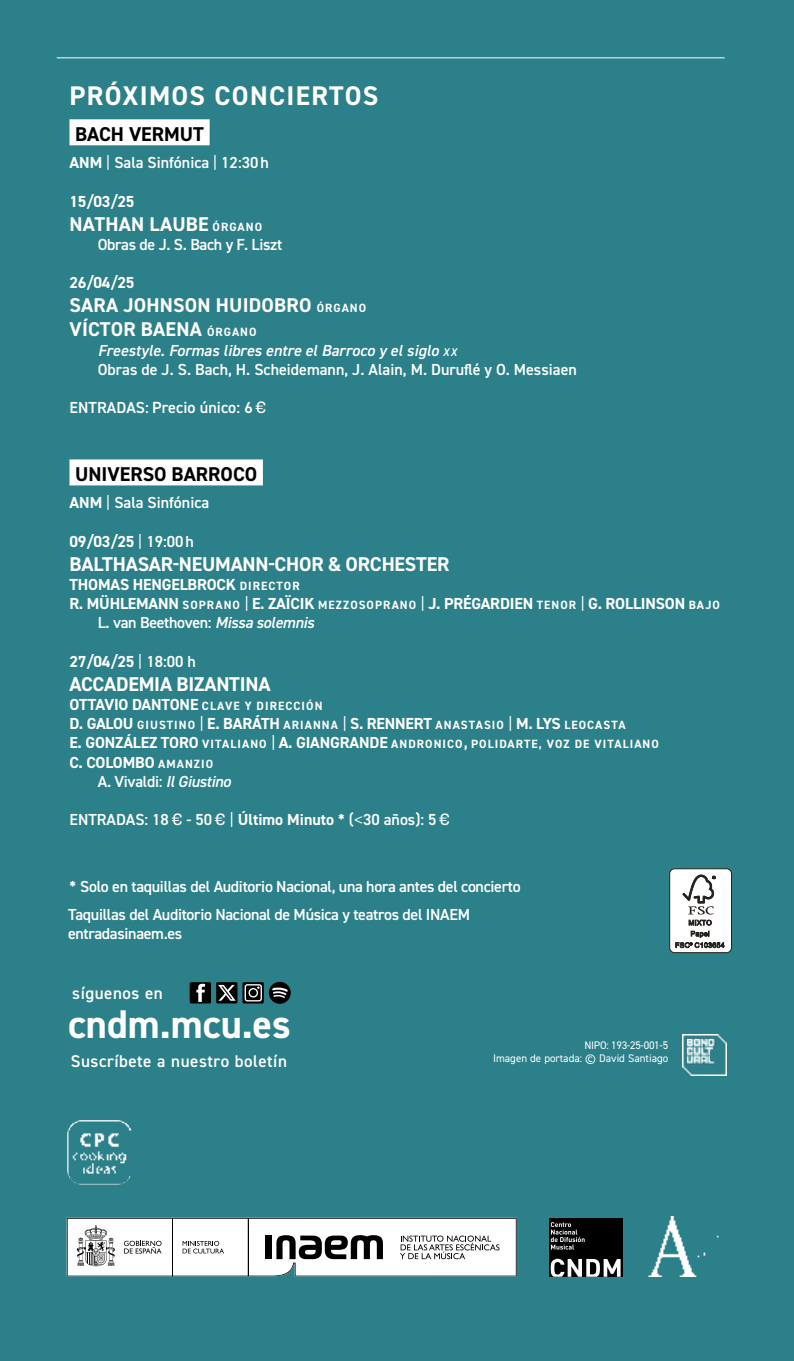
<style>
.page{position:relative;width:794px;height:1361px;background:#2c808a}
.page>*{position:absolute;margin:0;border:0;box-sizing:border-box;transform-origin:0 0}
.t1{font:700 40.2px "DIN2014";color:#fff}
.t2{font:700 27px "DIN2014";letter-spacing:.05em;color:#fff}
.t3{font:700 20px/24px "DIN2014";letter-spacing:.01em;color:#fff}
.t4{font:700 20px "DIN2014";letter-spacing:-.01em;color:#fff}
.t5{font:700 20px "DIN2014";color:#000}
.t6{font:600 17px "DIN2014";letter-spacing:.03em;color:#fff}
.t7{font:600 16.2px "DIN2014";letter-spacing:.005em;color:#fff}
.t8{font:600 16px/19.2px "DIN2014";letter-spacing:-.02em;color:#fff}
.t9{font:600 16px/19.2px "DIN2014";color:#fff}
.t10{font:700 16px "DIN2014";letter-spacing:-.01em;color:#fff}
.t11{font:700 12px/19.2px "DIN2014";letter-spacing:.09em;color:#fff}
.t12{font:11px/13.2px "DIN2014";color:#fff;text-align:right}
.s1{font-weight:700}
.s2{font-weight:400}
.s3{font-size:12px}
.s4{font-style:italic}
.s5{font-style:italic;font-size:11.2px}
.s6{font-size:16px}
.s7{font-family:"Flama Basic";font-weight:400;font-size:16px}
.s8{font-weight:600}
.s9{font-weight:400;font-size:16px}
.s10{font-weight:700;font-size:12px}
.s11{font-family:"Flama Basic";font-weight:400}
</style>
<div class="page">
<img style="left:67px;top:1120px;width:65px;height:64px">
<hr style="left:57px;top:57px;width:668px;height:1px;background:#fff">
<div style="left:69px;top:119px;width:141px;height:26px;background:#fff"></div>
<div style="left:69px;top:459px;width:194px;height:26px;background:#fff"></div>
<img style="left:648px;top:1216px;width:71px;height:60px">
<div style="left:549px;top:1217px;width:73px;height:59px;background:#000"></div>
<svg style="left:551px;top:1222px;width:33px;height:27px"></svg>
<svg style="left:550px;top:1258px;width:70px;height:18px"></svg>
<svg style="left:67px;top:1217px;width:450px;height:59px;background:#d5d6d7"></svg>
<svg style="left:216px;top:982px;width:21px;height:21px"></svg>
<div style="left:242px;top:982px;width:22px;height:21px;background:#000;border-radius:2px"></div>
<div style="left:190px;top:982px;width:21px;height:21px;background:#000;border-radius:2px"></div>
<svg style="left:218px;top:985px;width:18px;height:15px"></svg>
<svg style="left:196px;top:983px;width:9px;height:19px"></svg>
<svg style="left:269px;top:982px;width:22px;height:22px"></svg>
<svg style="left:244px;top:984px;width:18px;height:18px"></svg>
<div style="left:669px;top:869px;width:62px;height:83px;background:#fff;border-radius:5px"></div>
<div style="left:669px;top:868px;width:62px;height:85px;border:1px solid #28221e;border-radius:5px"></div>
<svg style="left:682px;top:874px;width:33px;height:40px"></svg>
<svg style="left:689px;top:920px;width:22px;height:5px"></svg>
<svg style="left:675px;top:931px;width:49px;height:17px"></svg>
<img style="left:682px;top:1034px;width:44px;height:41px">
<h2 class="t2" style="left:69px;top:78px;width:310px">PRÓXIMOS CONCIERTOS</h2>
<p class="t5" style="left:75px;top:120px;width:130px">BACH VERMUT</p>
<p class="t9" style="left:69px;top:153px;width:201px"><span class="s1">ANM</span> <span class="s2">|</span> Sala Sinfónica <span class="s2">|</span> 12:30h</p>
<p class="t10" style="left:69px;top:190px;width:67px">15/03/25</p>
<p class="t3" style="left:70px;top:212px;width:194px">NATHAN LAUBE <span class="s3">ÓRGANO</span></p>
<p class="t8" style="left:98px;top:234px;width:186px">Obras de J. S. Bach y F. Liszt</p>
<p class="t10" style="left:69px;top:272px;width:67px">26/04/25</p>
<p class="t3" style="left:70px;top:293px;width:298px">SARA JOHNSON HUIDOBRO <span class="s3">ÓRGANO<br></span>VÍCTOR BAENA <span class="s3">ÓRGANO</span></p>
<p class="t9" style="left:98px;top:340px;width:480px"><span class="s4">Freestyle. Formas libres entre el Barroco y el siglo</span> <span class="s5">xx<br></span>Obras de J. S. Bach, H. Scheidemann, J. Alain, M. Duruflé y O. Messiaen</p>
<p class="t7" style="left:69px;top:397px;width:198px"><span class="s6">ENTRADAS:</span> Precio único: <span class="s6">6</span><span class="s7">€</span></p>
<p class="t5" style="left:75px;top:460px;width:184px">UNIVERSO BARROCO</p>
<p class="t9" style="left:69px;top:493px;width:141px"><span class="s1">ANM</span> <span class="s2">|</span> Sala Sinfónica</p>
<p class="t10" style="left:69px;top:531px;width:126px">09/03/25 <span class="s2">|</span> <span class="s8">19:00h</span></p>
<p class="t4" style="left:70px;top:550px;width:381px">BALTHASAR-NEUMANN-CHOR &amp; ORCHESTER</p>
<p class="t10" style="left:70px;top:574px;width:232px">THOMAS HENGELBROCK <span class="s3">DIRECTOR</span></p>
<p class="t10" style="left:69px;top:593px;width:652px">R. MÜHLEMANN <span class="s3">SOPRANO</span> <span class="s2">|</span> E. ZAÏCIK <span class="s3">MEZZOSOPRANO</span> <span class="s2">|</span> J. PRÉGARDIEN <span class="s3">TENOR</span> <span class="s2">|</span> G. ROLLINSON <span class="s3">BAJO</span></p>
<p class="t8" style="left:98px;top:613px;width:218px">L. van Beethoven: <span class="s4">Missa solemnis</span></p>
<p class="t10" style="left:69px;top:651px;width:128px">27/04/25 <span class="s2">|</span> <span class="s8">18:00 h</span></p>
<p class="t4" style="left:70px;top:670px;width:202px">ACCADEMIA BIZANTINA</p>
<p class="t11" style="left:69px;top:696px;width:591px"><span class="s6">OTTAVIO DANTONE</span> CLAVE Y DIRECCIÓN<br><span class="s6">D. GALOU</span> GIUSTINO <span class="s9">|</span> <span class="s6">E. BARÁTH</span> ARIANNA <span class="s9">|</span> <span class="s6">S. RENNERT</span> ANASTASIO <span class="s9">|</span> <span class="s6">M. LYS</span> LEOCASTA<br><span class="s6">E. GONZÁLEZ TORO</span> VITALIANO <span class="s9">|</span> <span class="s6">A. GIANGRANDE</span> ANDRONICO<span class="s6">,</span> POLIDARTE, VOZ DE VITALIANO</p>
<p class="t8" style="left:98px;top:752px;width:135px;text-indent:-28px"><span class="s1">C. COLOMBO</span> <span class="s10">AMANZIO<br></span>A. Vivaldi: <span class="s4">Il Giustino</span></p>
<p class="t9" style="left:69px;top:810px;width:382px">ENTRADAS: 18<span class="s11">€</span> - 50<span class="s11">€</span> <span class="s2">|</span> <span class="s1">Último Minuto *</span> (<span class="s11">&lt;</span>30 años): 5<span class="s11">€</span></p>
<p class="t8" style="left:68px;top:872px;width:454px;line-height:28px"><span class="s1">*</span> Solo en taquillas del Auditorio Nacional, una hora antes del concierto<br>Taquillas del Auditorio Nacional de Música y teatros del INAEM</p>
<p class="t8" style="left:68px;top:923px;width:116px">entradasinaem.es</p>
<p class="t6" style="left:72px;top:981px;width:92px">síguenos en</p>
<h1 class="t1" style="left:68px;top:997px;width:224px">cndm.mcu.es</h1>
<p class="t6" style="left:71px;top:1050px;width:217px">Suscríbete a nuestro boletín</p>
<p class="t12" style="left:493px;top:1038px;width:177px">NIPO: 193-25-001-5<br>Imagen de portada: © David Santiago</p>
</div>
